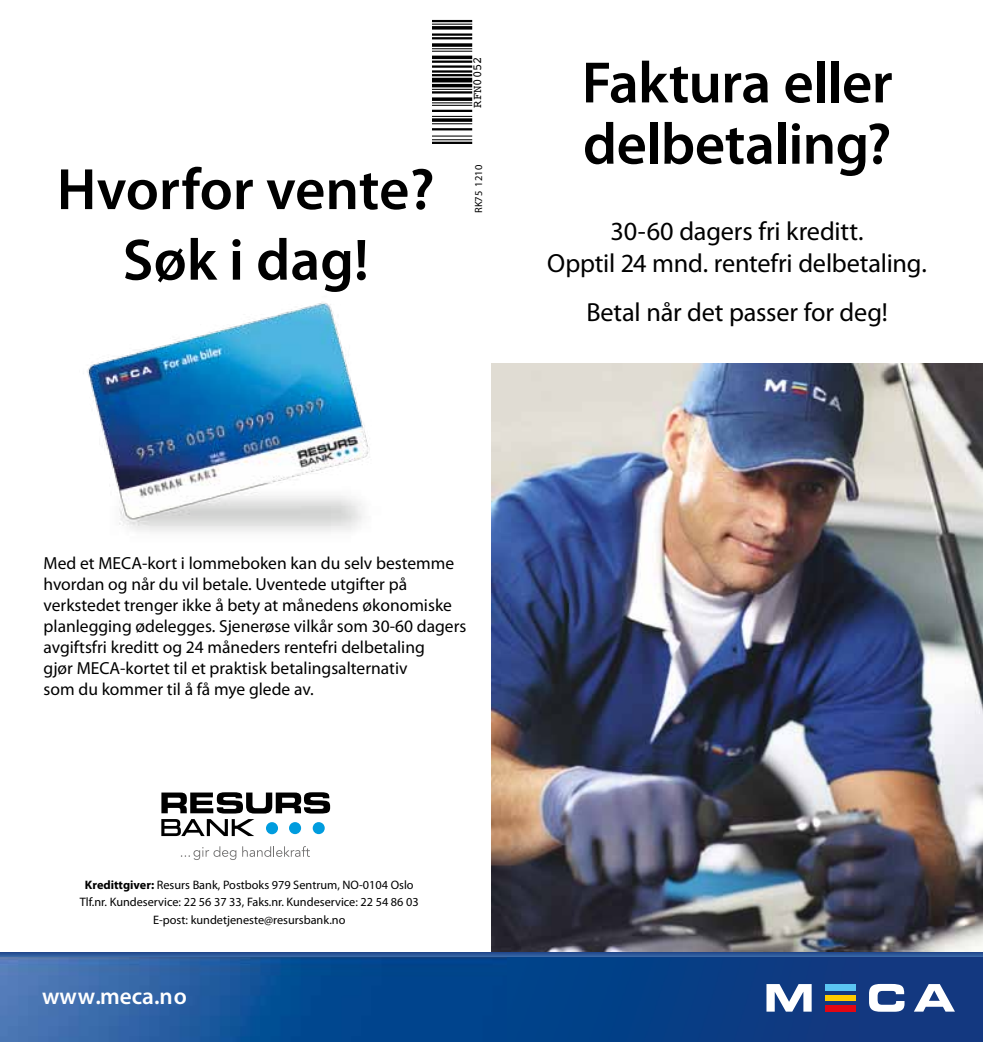
<style>
.page{position:relative;width:983px;height:1042px;background:#fff}
.page>*{position:absolute;margin:0;border:0;box-sizing:border-box;transform-origin:0 0}
.t1{font:600 58.8px/61.2px "Myriad Pro";letter-spacing:-.01em;color:#000}
.t2{font:26.25px/31.5px "Myriad Pro";letter-spacing:-.005em;color:#000;text-align:center}
.t3{font:600 23.28px "Myriad Pro";color:#fff}
.t4{font:17.5px/21px "Myriad Pro";color:#000}
.t5{font:12.25px/17.5px "Myriad Pro";color:#000;text-align:center}
.t6{font:12.25px "Courier";color:#000}
.t7{font:10.5px "Myriad Pro";color:#000}
.s1{font-weight:700}
</style>
<div class="page">
<img style="left:87px;top:303px;width:283px;height:229px">
<hr style="left:432px;top:142px;width:40px;height:2px;background:#000">
<hr style="left:432px;top:139px;width:40px;height:1px;background:#000">
<hr style="left:432px;top:136px;width:40px;height:1px;background:#000">
<hr style="left:432px;top:128px;width:40px;height:2px;background:#000">
<hr style="left:432px;top:123px;width:40px;height:1px;background:#000">
<svg style="left:432px;top:118px;width:40px;height:4px"></svg>
<hr style="left:432px;top:116px;width:40px;height:1px;background:#000">
<hr style="left:432px;top:110px;width:40px;height:2px;background:#000">
<hr style="left:432px;top:105px;width:40px;height:1px;background:#000">
<hr style="left:432px;top:102px;width:40px;height:1px;background:#000">
<svg style="left:432px;top:97px;width:40px;height:4px"></svg>
<hr style="left:432px;top:91px;width:40px;height:3px;background:#000">
<hr style="left:432px;top:89px;width:40px;height:1px;background:#000">
<hr style="left:432px;top:84px;width:40px;height:3px;background:#000">
<hr style="left:432px;top:78px;width:40px;height:4px;background:#000">
<hr style="left:432px;top:74px;width:40px;height:2px;background:#000">
<hr style="left:432px;top:70px;width:40px;height:3px;background:#000">
<hr style="left:432px;top:65px;width:40px;height:3px;background:#000">
<hr style="left:432px;top:61px;width:40px;height:2px;background:#000">
<hr style="left:432px;top:56px;width:40px;height:3px;background:#000">
<hr style="left:432px;top:51px;width:40px;height:1px;background:#000">
<hr style="left:432px;top:48px;width:40px;height:1px;background:#000">
<svg style="left:432px;top:43px;width:40px;height:4px"></svg>
<hr style="left:432px;top:37px;width:40px;height:2px;background:#000">
<hr style="left:432px;top:33px;width:40px;height:3px;background:#000">
<svg style="left:432px;top:26px;width:40px;height:4px"></svg>
<hr style="left:432px;top:24px;width:40px;height:1px;background:#000">
<hr style="left:432px;top:20px;width:40px;height:2px;background:#000">
<svg style="left:181px;top:846px;width:55px;height:14px"></svg>
<svg style="left:242px;top:846px;width:68px;height:11px"></svg>
<div style="left:266px;top:822px;width:12px;height:12px;background:#009cde;border-radius:50%"></div>
<div style="left:289px;top:822px;width:12px;height:12px;background:#009cde;border-radius:50%"></div>
<div style="left:312px;top:822px;width:12px;height:12px;background:#009cde;border-radius:50%"></div>
<svg style="left:161px;top:792px;width:169px;height:21px"></svg>
<svg style="left:161px;top:819px;width:93px;height:17px"></svg>
<img style="left:491px;top:363px;width:491px;height:589px">
<img style="left:506px;top:957px;width:476px;height:85px">
<div style="left:492px;top:952px;width:490px;height:5px;background:#2c5799"></div>
<div style="left:825px;top:984px;width:30px;height:6px;background:#5bc5f2"></div>
<div style="left:825px;top:995px;width:30px;height:5px;background:#fc0"></div>
<div style="left:825px;top:1005px;width:30px;height:6px;background:#e30613"></div>
<svg style="left:766px;top:984px;width:45px;height:27px"></svg>
<svg style="left:868px;top:984px;width:36px;height:27px"></svg>
<svg style="left:913px;top:984px;width:41px;height:27px"></svg>
<img style="left:0;top:957px;width:506px;height:85px">
<div style="left:0;top:952px;width:506px;height:5px;background:#2c5799"></div>
<h1 class="t1" style="left:57px;top:153px;width:379px;line-height:70.5px;text-align:center">Hvorfor vente?<br>Søk i dag!</h1>
<p class="t6" style="left:468px;top:108px;width:53px;rotate:-90deg">RFN0052</p>
<p class="t7" style="left:472px;top:213px;width:50px;rotate:-90deg">RK75 1210</p>
<h1 class="t1" style="left:581px;top:51px;width:312px">Faktura eller delbetaling?</h1>
<h2 class="t2" style="left:547px;top:215px;width:381px">30-60 dagers fri kreditt.<br>Opptil 24 mnd. rentefri delbetaling.</h2>
<h2 class="t2" style="left:586px;top:296px;width:303px">Betal når det passer for deg!</h2>
<p class="t4" style="left:44px;top:553px;width:424px">Med et MECA-kort i lommeboken kan du selv bestemme hvordan og når du vil betale. Uventede utgifter på verkstedet trenger ikke å bety at månedens økonomiske planlegging ødelegges. Sjenerøse vilkår som 30-60 dagers avgiftsfri kreditt og 24 måneders rentefri delbetaling<br>gjør MECA-kortet til et praktisk betalingsalternativ<br>som du kommer til å få mye glede av.</p>
<p class="t5" style="left:80px;top:876px;width:340px"><span class="s1">Kredittgiver:</span> Resurs Bank, Postboks 979 Sentrum, NO-0104 Oslo<br>Tlf.nr. Kundeservice: 22 56 37 33, Faks.nr. Kundeservice: 22 54 86 03<br>E-post: kundetjeneste@resursbank.no</p>
<h3 class="t3" style="left:42px;top:981px;width:146px">www.meca.no</h3>
</div>
